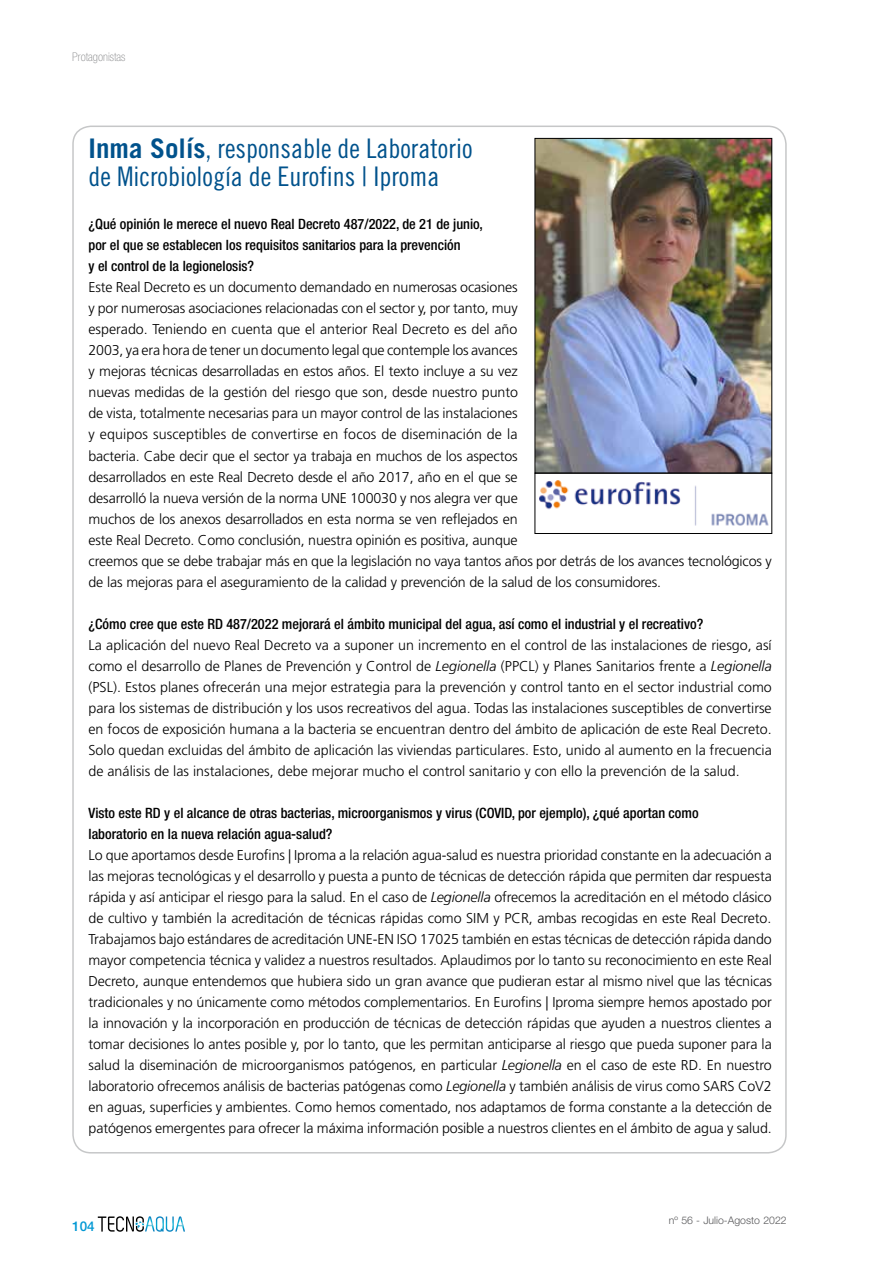
<style>
.page{position:relative;width:893px;height:1263px;background:#fff}
.page>*{position:absolute;margin:0;border:0;box-sizing:border-box;transform-origin:0 0}
.t1{font:27px/28.5px "Trade Gothic LT Std Cn 18";color:#00528c}
.t2{font:300 14.25px/21px "Frutiger LT Std";letter-spacing:-.01em;color:#000;text-align:justify}
.t3{font:500 condensed 14.25px/21px "Helvetica Neue LT Std";color:#000}
.t4{font:500 13.5px "Helvetica Neue LT Std";color:#0098d4}
.t5{font:100 condensed 12px "Helvetica Neue LT Std";color:#87888a}
.t6{font:300 10.5px "Helvetica Neue LT Std";color:#58585a}
.s1{font-family:"Trade Gothic LT Std";font-weight:700}
.s2{font-style:italic}
</style>
<div class="page">
<svg style="left:98px;top:1216px;width:87px;height:16px"></svg>
<img style="left:537px;top:140px;width:233px;height:331px">
<div style="left:535px;top:138px;width:237px;height:335px;border:1px solid #000"></div>
<img style="left:539px;top:481px;width:230px;height:45px">
<div style="left:535px;top:473px;width:237px;height:61px;border:1px solid #000"></div>
<p class="t5" style="left:72px;top:50px;width:55px">Protagonistas</p>
<h1 class="t1" style="left:89px;top:134px;width:385px"><span class="s1">Inma Solís</span>, responsable de Laboratorio de Microbiología de Eurofins | Iproma</h1>
<p class="t3" style="left:89px;top:214px;width:396px">¿Qué opinión le merece el nuevo Real Decreto 487/2022, de 21 de junio, por el que se establecen los requisitos sanitarios para la prevención<br>y el control de la legionelosis?</p>
<p class="t2" style="left:89px;top:277px;width:685px;text-align:left">Este Real Decreto es un documento demandado en numerosas ocasiones<br>y por numerosas asociaciones relacionadas con el sector y, por tanto, muy<br>esperado. Teniendo en cuenta que el anterior Real Decreto es del año<br>2003, ya era hora de tener un documento legal que contemple los avances<br>y mejoras técnicas desarrolladas en estos años. El texto incluye a su vez<br>nuevas medidas de la gestión del riesgo que son, desde nuestro punto<br>de vista, totalmente necesarias para un mayor control de las instalaciones<br>y equipos susceptibles de convertirse en focos de diseminación de la<br>bacteria. Cabe decir que el sector ya trabaja en muchos de los aspectos<br>desarrollados en este Real Decreto desde el año 2017, año en el que se<br>desarrolló la nueva versión de la norma UNE 100030 y nos alegra ver que<br>muchos de los anexos desarrollados en esta norma se ven reflejados en<br>este Real Decreto. Como conclusión, nuestra opinión es positiva, aunque<br>creemos que se debe trabajar más en que la legislación no vaya tantos años por detrás de los avances tecnológicos y de las mejoras para el aseguramiento de la calidad y prevención de la salud de los consumidores.</p>
<p class="t3" style="left:89px;top:613px;width:616px">¿Cómo cree que este RD 487/2022 mejorará el ámbito municipal del agua, así como el industrial y el recreativo?</p>
<p class="t2" style="left:89px;top:634px;width:685px">La aplicación del nuevo Real Decreto va a suponer un incremento en el control de las instalaciones de riesgo, así como el desarrollo de Planes de Prevención y Control de <span class="s2">Legionella</span> (PPCL) y Planes Sanitarios frente a <span class="s2">Legionella </span>(PSL). Estos planes ofrecerán una mejor estrategia para la prevención y control tanto en el sector industrial como para los sistemas de distribución y los usos recreativos del agua. Todas las instalaciones susceptibles de convertirse en focos de exposición humana a la bacteria se encuentran dentro del ámbito de aplicación de este Real Decreto.<br>Solo quedan excluidas del ámbito de aplicación las viviendas particulares. Esto, unido al aumento en la frecuencia de análisis de las instalaciones, debe mejorar mucho el control sanitario y con ello la prevención de la salud.</p>
<p class="t3" style="left:89px;top:802px;width:612px">Visto este RD y el alcance de otras bacterias, microorganismos y virus (COVID, por ejemplo), ¿qué aportan como laboratorio en la nueva relación agua-salud?</p>
<p class="t2" style="left:89px;top:844px;width:685px">Lo que aportamos desde Eurofins | Iproma a la relación agua-salud es nuestra prioridad constante en la adecuación a las mejoras tecnológicas y el desarrollo y puesta a punto de técnicas de detección rápida que permiten dar respuesta rápida y así anticipar el riesgo para la salud. En el caso de <span class="s2">Legionella</span> ofrecemos la acreditación en el método clásico de cultivo y también la acreditación de técnicas rápidas como SIM y PCR, ambas recogidas en este Real Decreto.<br>Trabajamos bajo estándares de acreditación UNE-EN ISO 17025 también en estas técnicas de detección rápida dando mayor competencia técnica y validez a nuestros resultados. Aplaudimos por lo tanto su reconocimiento en este Real Decreto, aunque entendemos que hubiera sido un gran avance que pudieran estar al mismo nivel que las técnicas tradicionales y no únicamente como métodos complementarios. En Eurofins | Iproma siempre hemos apostado por la innovación y la incorporación en producción de técnicas de detección rápidas que ayuden a nuestros clientes a tomar decisiones lo antes posible y, por lo tanto, que les permitan anticiparse al riesgo que pueda suponer para la salud la diseminación de microorganismos patógenos, en particular <span class="s2">Legionella</span> en el caso de este RD. En nuestro laboratorio ofrecemos análisis de bacterias patógenas como <span class="s2">Legionella</span> y también análisis de virus como SARS CoV2 en aguas, superficies y ambientes. Como hemos comentado, nos adaptamos de forma constante a la detección de patógenos emergentes para ofrecer la máxima información posible a nuestros clientes en el ámbito de agua y salud.</p>
<p class="t4" style="left:72px;top:1218px;width:24px">104</p>
<p class="t6" style="left:669px;top:1213px;width:119px">nº 56 - Julio-Agosto 2022</p>
</div>
